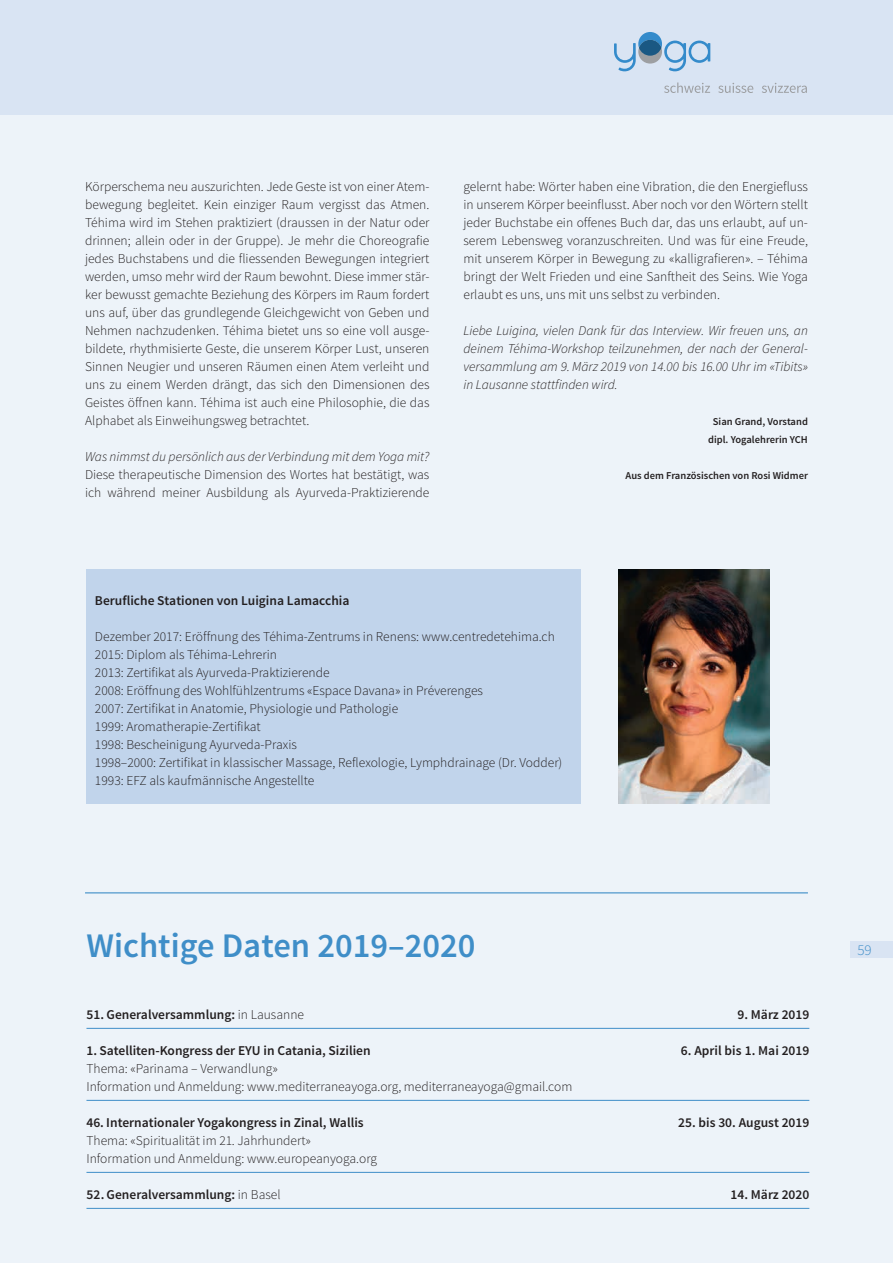
<style>
.page{position:relative;width:893px;height:1263px;background:#fff}
.page>*{position:absolute;margin:0;border:0;box-sizing:border-box;transform-origin:0 0}
.t1{font:600 34.5px "Source Sans Pro";color:#3f8ec8}
.t2{font:300 15px "Source Sans Pro";color:#3f8ec8}
.t3{font:300 13.5px/18px "Source Sans Pro";color:#231f20}
.t4{font:600 13.5px "Source Sans Pro";color:#231f20}
.t5{font:italic 300 13.5px/18px "Source Sans Pro";color:#231f20;text-align:justify}
.t6{font:600 10.5px/18px "Source Sans Pro";color:#231f20;text-align:center}
.s1{font-weight:300}
</style>
<div class="page">
<div style="left:0;top:115px;width:893px;height:1148px;background:#edf3f9"></div>
<div style="left:0;top:0;width:893px;height:115px;background:#d9e4f3"></div>
<div style="left:850px;top:941px;width:43px;height:16px;background:#d9e4f3"></div>
<svg style="left:664px;top:82px;width:46px;height:11px"></svg>
<svg style="left:718px;top:83px;width:35px;height:10px"></svg>
<svg style="left:762px;top:83px;width:45px;height:10px"></svg>
<svg style="left:614px;top:32px;width:96px;height:39px"></svg>
<div style="left:639px;top:40px;width:22px;height:16px;background:#1a5883;border-radius:50%"></div>
<hr style="left:85px;top:892px;width:723px;height:1px;background:#3f8ec8">
<div style="left:86px;top:569px;width:495px;height:234px;background:#c1d4eb"></div>
<hr style="left:86px;top:1028px;width:723px;height:1px;background:#3f8ec8">
<hr style="left:86px;top:1100px;width:723px;height:1px;background:#3f8ec8">
<hr style="left:86px;top:1172px;width:723px;height:1px;background:#3f8ec8">
<hr style="left:86px;top:1208px;width:723px;height:1px;background:#3f8ec8">
<img style="left:619px;top:569px;width:151px;height:234px">
<p class="t3" style="left:85px;top:178px;width:346px;text-align:justify">Körperschema neu auszurichten. Jede Geste ist von einer Atem&shy;bewegung begleitet. Kein einziger Raum vergisst das Atmen.<br>Téhima wird im Stehen praktiziert (draussen in der Natur oder drinnen; allein oder in der Gruppe). Je mehr die Choreografie jedes Buchstabens und die fliessenden Bewegungen integriert werden, umso mehr wird der Raum bewohnt. Diese immer stär&shy;ker bewusst gemachte Beziehung des Körpers im Raum fordert uns auf, über das grundlegende Gleichgewicht von Geben und Nehmen nachzudenken. Téhima bietet uns so eine voll ausge&shy;bildete, rhythmisierte Geste, die unserem Körper Lust, unseren Sinnen Neugier und unseren Räumen einen Atem verleiht und uns zu einem Werden drängt, das sich den Dimensionen des Geistes öffnen kann. Téhima ist auch eine Philosophie, die das Alphabet als Einweihungsweg betrachtet.</p>
<p class="t5" style="left:85px;top:448px;width:346px">Was nimmst du persönlich aus der Verbindung mit dem Yoga mit?</p>
<p class="t3" style="left:85px;top:466px;width:346px">Diese therapeutische Dimension des Wortes hat bestätigt, was ich während meiner Ausbildung als Ayurveda-Praktizierende</p>
<p class="t3" style="left:463px;top:178px;width:346px;text-align:justify">gelernt habe: Wörter haben eine Vibration, die den Energiefluss in unserem Körper beeinflusst. Aber noch vor den Wörtern stellt jeder Buchstabe ein offenes Buch dar, das uns erlaubt, auf un&shy;serem Lebensweg voranzuschreiten. Und was für eine Freude, mit unserem Körper in Bewegung zu «kalligrafieren». – Téhima bringt der Welt Frieden und eine Sanftheit des Seins. Wie Yoga erlaubt es uns, uns mit uns selbst zu verbinden.</p>
<p class="t5" style="left:463px;top:322px;width:346px">Liebe Luigina, vielen Dank für das Interview. Wir freuen uns, an deinem Téhima-Workshop teilzunehmen, der nach der General&shy;versammlung am 9. März 2019 von 14.00 bis 16.00 Uhr im «Tibits» in Lausanne stattfinden wird.</p>
<p class="t6" style="left:708px;top:413px;width:101px">Sian Grand, Vorstand dipl. Yogalehrerin YCH</p>
<p class="t6" style="left:626px;top:467px;width:184px">Aus dem Französischen von Rosi Widmer</p>
<p class="t4" style="left:95px;top:592px;width:256px">Berufliche Stationen von Luigina Lamacchia</p>
<p class="t3" style="left:95px;top:628px;width:469px">Dezember 2017: Eröffnung des Téhima-Zentrums in Renens: www.centredetehima.ch 2015: Diplom als Téhima-Lehrerin<br>2013: Zertifikat als Ayurveda-Praktizierende<br>2008: Eröffnung des Wohlfühlzentrums «Espace Davana» in Préverenges<br>2007: Zertifikat in Anatomie, Physiologie und Pathologie<br>1999: Aromatherapie-Zertifikat<br>1998: Bescheinigung Ayurveda-Praxis<br>1998–2000: Zertifikat in klassischer Massage, Reflexologie, Lymphdrainage (Dr. Vodder)<br>1993: EFZ als kaufmännische Angestellte</p>
<h1 class="t1" style="left:86px;top:924px;width:391px">Wichtige Daten 2019–2020</h1>
<p class="t4" style="left:86px;top:1006px;width:219px">51. Generalversammlung: <span class="s1">in Lausanne</span></p>
<p class="t4" style="left:737px;top:1006px;width:73px">9. März 2019</p>
<p class="t4" style="left:86px;top:1042px;width:286px">1. Satelliten-Kongress der EYU in Catania, Sizilien</p>
<p class="t4" style="left:681px;top:1042px;width:130px">6. April bis 1. Mai 2019</p>
<p class="t3" style="left:86px;top:1060px;width:487px">Thema: «Parinama – Verwandlung»<br>Information und Anmeldung: www.mediterraneayoga.org, mediterraneayoga@gmail.com</p>
<p class="t4" style="left:86px;top:1114px;width:279px">46. Internationaler Yogakongress in Zinal, Wallis</p>
<p class="t4" style="left:678px;top:1114px;width:133px">25. bis 30. August 2019</p>
<p class="t3" style="left:86px;top:1132px;width:292px">Thema: «Spiritualität im 21. Jahrhundert»<br>Information und Anmeldung: www.europeanyoga.org</p>
<p class="t4" style="left:86px;top:1186px;width:196px">52. Generalversammlung: <span class="s1">in Basel</span></p>
<p class="t4" style="left:730px;top:1186px;width:80px">14. März 2020</p>
<p class="t2" style="left:857px;top:941px;width:16px">59</p>
</div>
